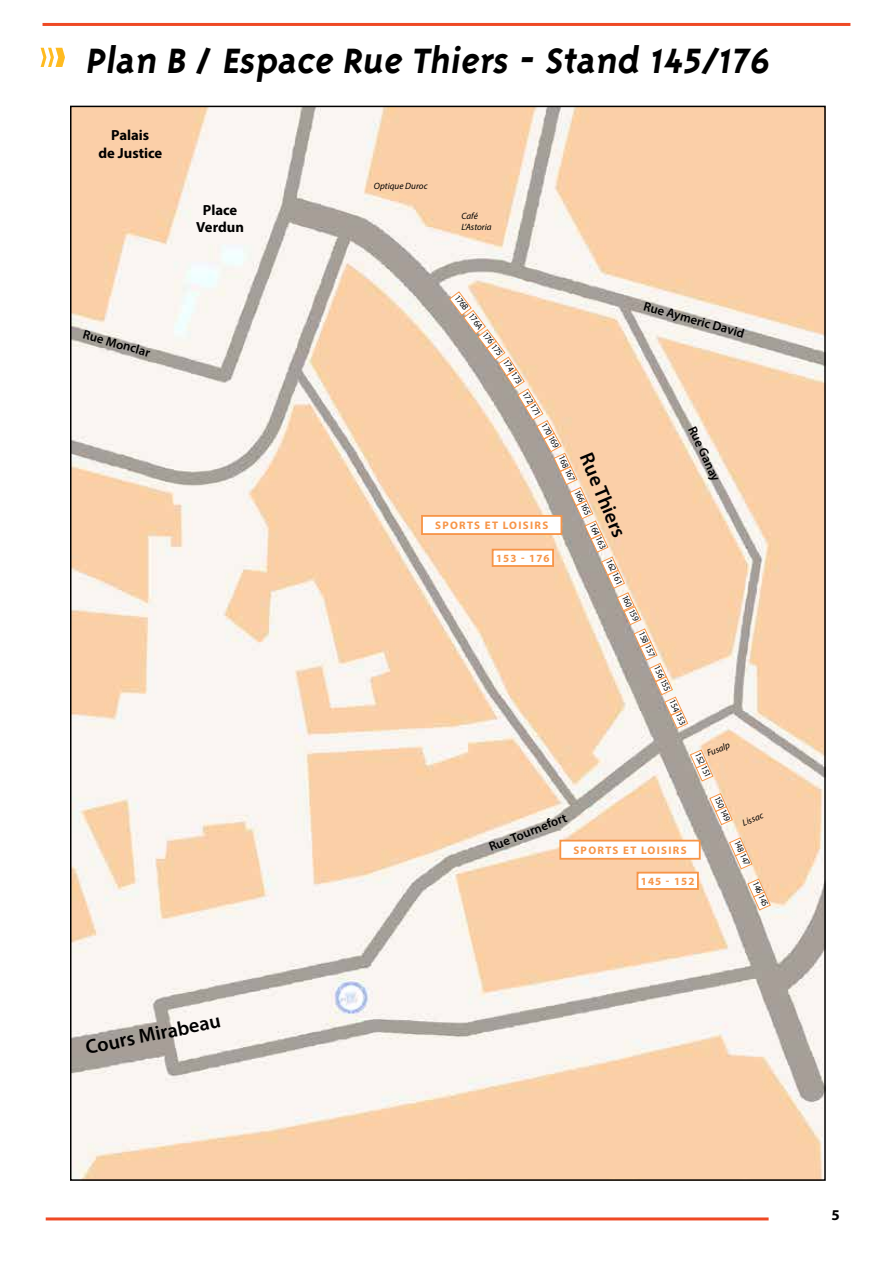
<style>
.page{position:relative;width:893px;height:1263px;background:#fff}
.page>*{position:absolute;margin:0;border:0;box-sizing:border-box;transform-origin:0 0}
.t1{font:700 40.5px "Triplex";color:#000}
.t2{font:600 20.1px "Myriad Pro";color:#000}
.t3{font:700 15px "Myriad Pro";color:#000}
.t4{font:700 14.7px/17.5px "Myriad Pro";color:#000;text-align:center}
.t5{font:600 12.75px "Myriad Pro";color:#000}
.t6{font:700 10.95px "Myriad Pro";letter-spacing:.1em;color:#f79548}
.t7{font:9.15px "Myriad Pro";color:#000;scale:.9 1}
.t8{font:italic 9.15px/10.9px "Myriad Pro";color:#000}
</style>
<div class="page">
<hr style="left:43px;top:23px;width:807px;height:3px;background:#ef4924">
<hr style="left:46px;top:1217px;width:723px;height:3px;background:#ef4924">
<svg style="left:41px;top:48px;width:24px;height:19px"></svg>
<img style="left:73px;top:109px;width:750px;height:1069px">
<svg style="left:709px;top:792px;width:24px;height:34px"></svg>
<svg style="left:728px;top:837px;width:25px;height:33px"></svg>
<svg style="left:747px;top:878px;width:24px;height:33px"></svg>
<svg style="left:689px;top:749px;width:25px;height:33px"></svg>
<div style="left:422px;top:516px;width:139px;height:18px;background:#fff"></div>
<div style="left:421px;top:515px;width:141px;height:20px;border:2px solid #f79548"></div>
<div style="left:560px;top:841px;width:140px;height:18px;background:#fff"></div>
<div style="left:559px;top:840px;width:142px;height:20px;border:2px solid #f79548"></div>
<div style="left:637px;top:873px;width:61px;height:16px;background:#fff"></div>
<div style="left:637px;top:872px;width:62px;height:18px;border:2px solid #f79548"></div>
<svg style="left:448px;top:291px;width:241px;height:438px;background:#edcfb3"></svg>
<h1 class="t1" style="left:85px;top:37px;width:691px">P lan B / Espace Rue Thiers - Stand 145/176</h1>
<h3 class="t4" style="left:98px;top:126px;width:65px">PALAIS<br>DE JUSTICE</h3>
<h3 class="t4" style="left:196px;top:201px;width:49px">PLACE<br>VERDUN</h3>
<h3 class="t5" style="left:86px;top:326px;width:71px;rotate:16deg">Rue Monclar</h3>
<h2 class="t2" style="left:83px;top:1034px;width:139px;rotate:-11deg">Cours Mirabeau</h2>
<p class="t8" style="left:374px;top:180px;width:55px">Optique Duroc</p>
<p class="t8" style="left:461px;top:211px;width:32px">Café<br>L’Astoria</p>
<p class="t7" style="left:461px;top:292px;width:20px;rotate:53deg">176B</p>
<p class="t7" style="left:475px;top:311px;width:21px;rotate:53deg">176A</p>
<p class="t7" style="left:489px;top:330px;width:31px;rotate:53deg">176 175</p>
<p class="t7" style="left:510px;top:357px;width:31px;rotate:57deg">174 173</p>
<p class="t7" style="left:530px;top:389px;width:31px;rotate:59deg">172 171</p>
<p class="t7" style="left:549px;top:421px;width:31px;rotate:61deg">170 169</p>
<p class="t6" style="left:435px;top:518px;width:9px">SPOR</p>
<p class="t6" style="left:467px;top:518px;width:44px">TS ET LOISIRS</p>
<p class="t6" style="left:496px;top:551px;width:55px">153 - 176</p>
<h2 class="t2" style="left:598px;top:449px;width:91px;rotate:68deg">Rue Thiers</h2>
<p class="t7" style="left:566px;top:454px;width:31px;rotate:65deg">168 167</p>
<p class="t7" style="left:582px;top:488px;width:31px;rotate:65deg">166 165</p>
<p class="t7" style="left:597px;top:521px;width:31px;rotate:65deg">164 163</p>
<p class="t7" style="left:614px;top:557px;width:31px;rotate:65deg">162 161</p>
<h3 class="t5" style="left:646px;top:297px;width:106px;rotate:16deg">Rue Aymeric David</h3>
<h3 class="t5" style="left:699px;top:423px;width:62px;rotate:65deg">Rue Ganay</h3>
<p class="t7" style="left:630px;top:593px;width:32px;rotate:65deg">160 159</p>
<p class="t7" style="left:646px;top:629px;width:31px;rotate:65deg">158 157</p>
<p class="t7" style="left:662px;top:664px;width:31px;rotate:65deg">156 155</p>
<p class="t7" style="left:677px;top:697px;width:31px;rotate:65deg">154 153</p>
<h3 class="t5" style="left:487px;top:840px;width:84px;rotate:-22deg">Rue Tournefort</h3>
<p class="t6" style="left:573px;top:843px;width:9px">SPOR</p>
<p class="t6" style="left:605px;top:843px;width:44px">TS ET LOISIRS</p>
<p class="t8" style="left:705px;top:748px;width:25px;rotate:-21deg">Fusalp</p>
<p class="t7" style="left:703px;top:750px;width:31px;rotate:66deg">152 151</p>
<p class="t7" style="left:722px;top:794px;width:31px;rotate:66deg">150 149</p>
<p class="t8" style="left:741px;top:818px;width:23px;rotate:-21deg">Lissac</p>
<p class="t7" style="left:742px;top:838px;width:31px;rotate:66deg">148 147</p>
<p class="t6" style="left:641px;top:874px;width:55px">145 - 152</p>
<p class="t7" style="left:760px;top:879px;width:31px;rotate:66deg">146 145</p>
<h3 class="t3" style="left:831px;top:1205px;width:10px">5</h3>
</div>
